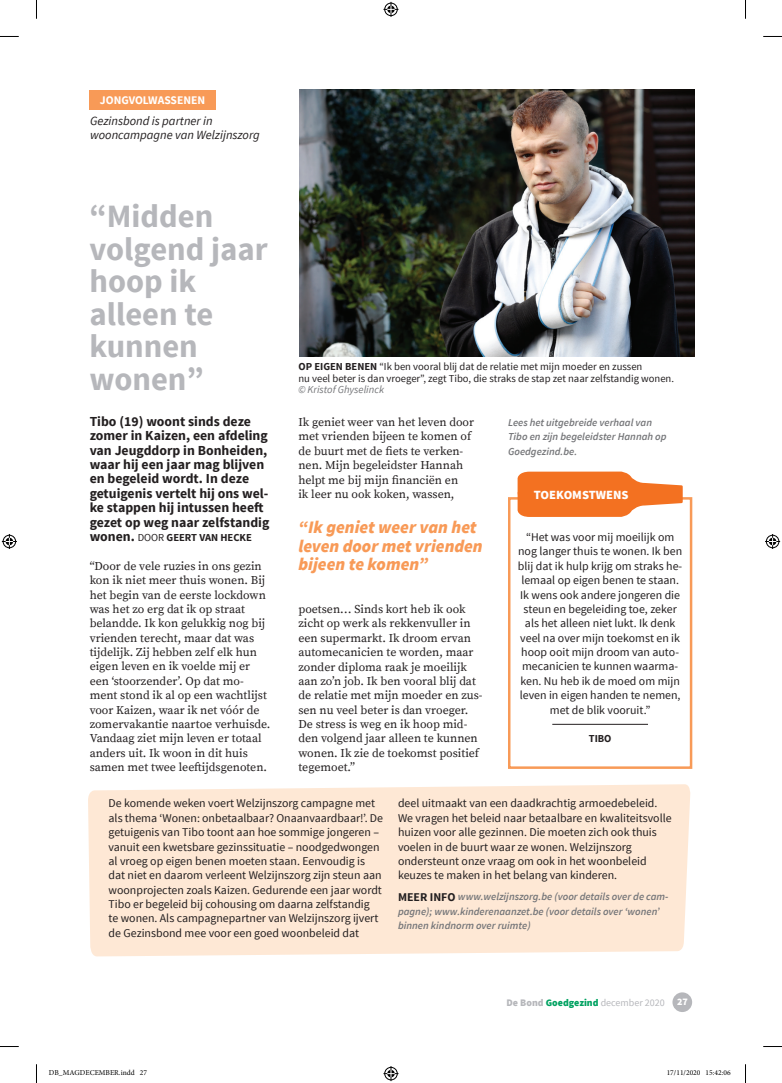
<style>
.page{position:relative;width:782px;height:1083px;background:#fff}
.page>*{position:absolute;margin:0;border:0;box-sizing:border-box;transform-origin:0 0}
.t1{font:700 32.5px/32.5px "Source Sans Pro";color:#b6b7bb}
.t2{font:italic 900 17.5px/18.8px "Source Sans Pro";color:#f89a57}
.t3{font:700 13.75px/14.4px "Source Sans Pro";color:#231f20}
.t4{font:italic 12.5px/14.4px "Source Sans Pro";color:#231f20}
.t5{font:900 12.5px "Source Sans Pro";color:#fff}
.t6{font:11.88px/14.4px "Source Sans Pro";color:#231f20}
.t7{font:11.88px/14.4px "Source Serif Pro";color:#231f20}
.t8{font:700 11.62px "Source Sans Pro";color:#fff}
.t9{font:italic 600 10.62px/14.4px "Source Sans Pro";color:#757679}
.t10{font:10.62px/11.9px "Source Sans Pro";color:#231f20}
.t11{font:700 10.62px "Source Sans Pro";color:#231f20}
.t12{font:italic 10.62px "Source Sans Pro";color:#757679}
.t13{font:10px "Source Sans Pro";color:#b6b7bb}
.t14{font:7.5px "Minion Pro";color:#000}
.s1{font-size:13.75px}
.s2{font-weight:400}
.s3{font-weight:700}
.s4{font-weight:700;font-style:normal;font-size:11.88px;color:#231f20}
.s5{font-weight:900}
.s6{font-weight:900;color:#00a261}
.s7{font-weight:900;color:#fff}
</style>
<div class="page">
<div style="left:672px;top:992px;width:20px;height:20px;background:#b6b7bb;border-radius:50%"></div>
<div style="left:508px;top:497px;width:184px;height:272px;border:2px solid #f89a57"></div>
<div style="left:88px;top:784px;width:602px;height:172px;background:#fee8d5"></div>
<img style="left:300px;top:90px;width:394px;height:267px">
<div style="left:89px;top:90px;width:127px;height:19px;background:#f89a57"></div>
<svg style="left:517px;top:471px;width:165px;height:46px"></svg>
<hr style="left:552px;top:724px;width:96px;height:1px;background:#231f20">
<svg style="left:0;top:36px;width:19px;height:1px"></svg>
<svg style="left:763px;top:36px;width:19px;height:1px"></svg>
<svg style="left:0;top:1046px;width:19px;height:1px"></svg>
<svg style="left:763px;top:1046px;width:19px;height:1px"></svg>
<svg style="left:36px;top:0;width:1px;height:19px"></svg>
<svg style="left:36px;top:1064px;width:1px;height:19px"></svg>
<svg style="left:745px;top:0;width:1px;height:19px"></svg>
<svg style="left:745px;top:1064px;width:1px;height:19px"></svg>
<svg style="left:383px;top:2px;width:15px;height:15px"></svg>
<svg style="left:383px;top:1066px;width:15px;height:15px"></svg>
<svg style="left:2px;top:534px;width:15px;height:15px"></svg>
<svg style="left:765px;top:534px;width:15px;height:15px"></svg>
<p class="t8" style="left:100px;top:92px;width:107px">JONGVOLWASSENEN</p>
<p class="t4" style="left:90px;top:114px;width:171px">Gezinsbond is partner in wooncampagne van Welzijnszorg</p>
<h1 class="t1" style="left:89px;top:201px;width:180px">“Midden volgend jaar hoop ik alleen te kunnen wonen”</h1>
<p class="t3" style="left:90px;top:415px;width:181px">Tibo (19) woont sinds deze zomer in Kaizen, een afdeling van Jeugddorp in Bonheiden, waar hij een jaar mag blijven en begeleid wordt. In deze getuigenis vertelt hij ons wel&shy;ke stappen hij intussen heeft gezet op weg naar zelfstandig</p>
<p class="t11" style="left:90px;top:531px;width:164px"><span class="s1">wonen.</span> <span class="s2">DOOR</span> GEERT VAN HECKE</p>
<p class="t7" style="left:90px;top:559px;width:182px">“Door de vele ruzies in ons gezin kon ik niet meer thuis wonen. Bij het begin van de eerste lockdown was het zo erg dat ik op straat belandde. Ik kon gelukkig nog bij vrienden terecht, maar dat was tijdelijk. Zij hebben zelf elk hun eigen leven en ik voelde mij er een ‘stoorzender’. Op dat mo&shy;ment stond ik al op een wachtlijst voor Kaizen, waar ik net vóór de zomervakantie naartoe verhuisde.<br>Vandaag ziet mijn leven er totaal anders uit. Ik woon in dit huis samen met twee leeftijdsgenoten.</p>
<p class="t10" style="left:298px;top:361px;width:377px"><span class="s3">OP EIGEN BENEN</span> “Ik ben vooral blij dat de relatie met mijn moeder en zussen<br>nu veel beter is dan vroeger”, zegt Tibo, die straks de stap zet naar zelfstandig wonen.</p>
<p class="t12" style="left:298px;top:383px;width:87px">© Kristof Ghyselinck</p>
<p class="t7" style="left:298px;top:415px;width:177px">Ik geniet weer van het leven door met vrienden bijeen te komen of de buurt met de fiets te verken&shy;nen. Mijn begeleidster Hannah helpt me bij mijn financiën en<br>ik leer nu ook koken, wassen,</p>
<h2 class="t2" style="left:298px;top:517px;width:186px">“Ik geniet weer van het leven door met vrienden bijeen te komen”</h2>
<p class="t7" style="left:298px;top:602px;width:186px">poetsen… Sinds kort heb ik ook zicht op werk als rekkenvuller in een supermarkt. Ik droom ervan automecanicien te worden, maar zonder diploma raak je moeilijk aan zo’n job. Ik ben vooral blij dat de relatie met mijn moeder en zus&shy;sen nu veel beter is dan vroeger.<br>De stress is weg en ik hoop mid&shy;den volgend jaar alleen te kunnen wonen. Ik zie de toekomst positief tegemoet.”</p>
<p class="t9" style="left:508px;top:415px;width:160px">Lees het uitgebreide verhaal van<br>Tibo en zijn begeleidster Hannah op<br>Goedgezind.be.</p>
<p class="t5" style="left:534px;top:487px;width:96px">TOEKOMSTWENS</p>
<p class="t6" style="left:518px;top:530px;width:166px;text-align:center">“Het was voor mij moeilijk om nog langer thuis te wonen. Ik ben blij dat ik hulp krijg om straks he&shy;lemaal op eigen benen te staan.<br>Ik wens ook andere jongeren die steun en begeleiding toe, zeker als het alleen niet lukt. Ik denk veel na over mijn toekomst en ik hoop ooit mijn droom van auto&shy;mecanicien te kunnen waarma&shy;ken. Nu heb ik de moed om mijn leven in eigen handen te nemen, met de blik vooruit.”</p>
<p class="t11" style="left:588px;top:732px;width:24px">TIBO</p>
<p class="t6" style="left:109px;top:796px;width:276px">De komende weken voert Welzijnszorg campagne met als thema ‘Wonen: onbetaalbaar? Onaanvaardbaar!’. De getuigenis van Tibo toont aan hoe sommige jongeren – vanuit een kwetsbare gezinssituatie – noodgedwongen al vroeg op eigen benen moeten staan. Eenvoudig is dat niet en daarom verleent Welzijnszorg zijn steun aan woonprojecten zoals Kaizen. Gedurende een jaar wordt Tibo er begeleid bij cohousing om daarna zelfstandig<br>te wonen. Als campagnepartner van Welzijnszorg ijvert de Gezinsbond mee voor een goed woonbeleid dat</p>
<p class="t6" style="left:398px;top:796px;width:275px">deel uitmaakt van een daadkrachtig armoedebeleid.<br>We vragen het beleid naar betaalbare en kwaliteitsvolle huizen voor alle gezinnen. Die moeten zich ook thuis voelen in de buurt waar ze wonen. Welzijnszorg ondersteunt onze vraag om ook in het woonbeleid keuzes te maken in het belang van kinderen.</p>
<p class="t9" style="left:398px;top:890px;width:272px"><span class="s4">MEER INFO</span> www.welzijnszorg.be (voor details over de cam&shy;pagne); www.kinderenaanzet.be (voor details over ‘wonen’ binnen kindnorm over ruimte)</p>
<p class="t13" style="left:506px;top:996px;width:183px"><span class="s5">De Bond</span> <span class="s6">Goedgezind</span> december 2020 <span class="s7">27</span></p>
<p class="t14" style="left:49px;top:1068px;width:99px">DB_MAGDECEMBER.indd 27</p>
<p class="t14" style="left:666px;top:1068px;width:65px">17/11/2020 15:42:06</p>
</div>
